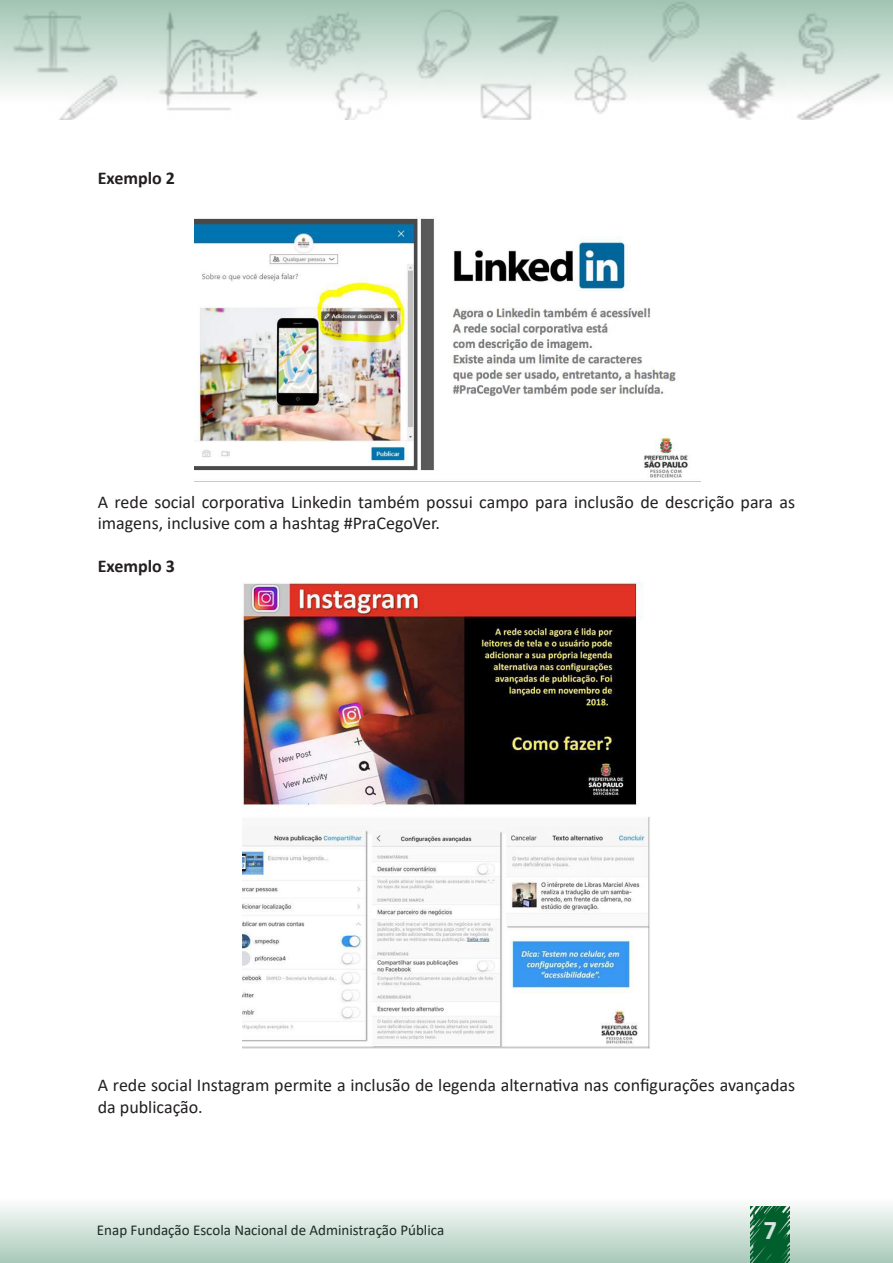
<style>
.page{position:relative;width:893px;height:1263px;background:#fff}
.page>*{position:absolute;margin:0;border:0;box-sizing:border-box;transform-origin:0 0}
.t1{font:700 27px "Calibri";color:#fff}
.texto{font:18px/21.6px "Calibri";color:#231f20}
.texto-2{font:700 18px "Calibri";color:#231f20}
.t2{font:15px "Calibri";color:#231f20}
</style>
<div class="page">
<svg style="left:0;top:0;width:893px;height:120px"></svg>
<svg style="left:0;top:1205px;width:893px;height:58px;background:#c6dbd0"></svg>
<img style="left:195px;top:218px;width:506px;height:264px">
<img style="left:243px;top:583px;width:407px;height:465px">
<p class="texto-2" style="left:98px;top:165px;width:79px">Exemplo 2</p>
<p class="texto" style="left:98px;top:490px;width:699px">A rede social corporativa Linkedin também possui campo para inclusão de descrição para as imagens, inclusive com a hashtag #PraCegoVer.</p>
<p class="texto-2" style="left:98px;top:554px;width:79px">Exemplo 3</p>
<p class="texto" style="left:98px;top:1074px;width:699px">A rede social Instagram permite a inclusão de legenda alternativa nas configurações avançadas da publicação.</p>
<p class="t2" style="left:97px;top:1220px;width:349px">Enap Fundação Escola Nacional de Administração Pública</p>
<h1 class="t1" style="left:763px;top:1210px;width:15px">7</h1>
</div>
